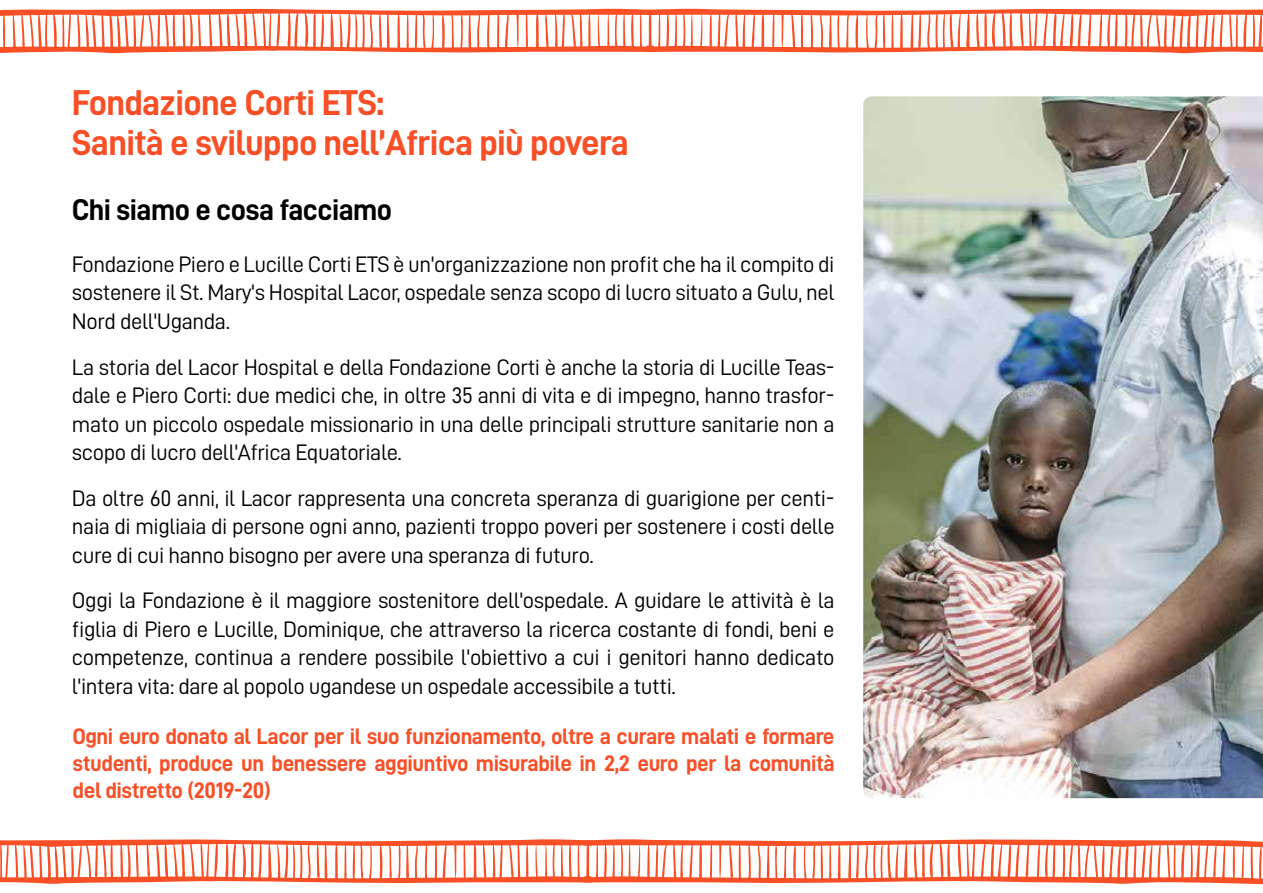
<style>
.page{position:relative;width:1263px;height:893px;background:#fff}
.page>*{position:absolute;margin:0;border:0;box-sizing:border-box;transform-origin:0 0}
.t1{font:36px/40.5px "D DIN Bold";letter-spacing:-.02em;color:#f84f26}
.t2{font:30px "D DIN Bold";letter-spacing:-.02em;color:#000}
.t3{font:22.5px/28.5px "D DIN";letter-spacing:-.02em;color:#000;text-align:justify}
.t4{font:22.5px/27px "D DIN Bold";letter-spacing:-.02em;color:#f84f26;text-align:justify}
</style>
<div class="page">
<img style="left:863px;top:96px;width:400px;height:702px">
<svg style="left:0;top:8px;width:1263px;height:46px"></svg>
<svg style="left:0;top:839px;width:1263px;height:46px"></svg>
<h1 class="t1" style="left:72px;top:81px;width:558px">Fondazione Corti ETS:<br>Sanità e sviluppo nell’Africa più povera</h1>
<h2 class="t2" style="left:72px;top:193px;width:322px">Chi siamo e cosa facciamo</h2>
<p class="t3" style="left:72px;top:250px;width:764px">Fondazione Piero e Lucille Corti ETS è un'organizzazione non profit che ha il compito di sostenere il St. Mary's Hospital Lacor, ospedale senza scopo di lucro situato a Gulu, nel Nord dell'Uganda.</p>
<p class="t3" style="left:72px;top:352px;width:764px">La storia del Lacor Hospital e della Fondazione Corti è anche la storia di Lucille Teas&shy;dale e Piero Corti: due medici che, in oltre 35 anni di vita e di impegno, hanno trasfor&shy;mato un piccolo ospedale missionario in una delle principali strutture sanitarie non a scopo di lucro dell'Africa Equatoriale.</p>
<p class="t3" style="left:72px;top:483px;width:764px">Da oltre 60 anni, il Lacor rappresenta una concreta speranza di guarigione per centi&shy;naia di migliaia di persone ogni anno, pazienti troppo poveri per sostenere i costi delle cure di cui hanno bisogno per avere una speranza di futuro.</p>
<p class="t3" style="left:72px;top:586px;width:764px">Oggi la Fondazione è il maggiore sostenitore dell'ospedale. A guidare le attività è la figlia di Piero e Lucille, Dominique, che attraverso la ricerca costante di fondi, beni e competenze, continua a rendere possibile l'obiettivo a cui i genitori hanno dedicato l'intera vita: dare al popolo ugandese un ospedale accessibile a tutti.</p>
<p class="t4" style="left:73px;top:722px;width:763px">Ogni euro donato al Lacor per il suo funzionamento, oltre a curare malati e formare studenti, produce un benessere aggiuntivo misurabile in 2,2 euro per la comunità del distretto (2019-20)</p>
</div>
